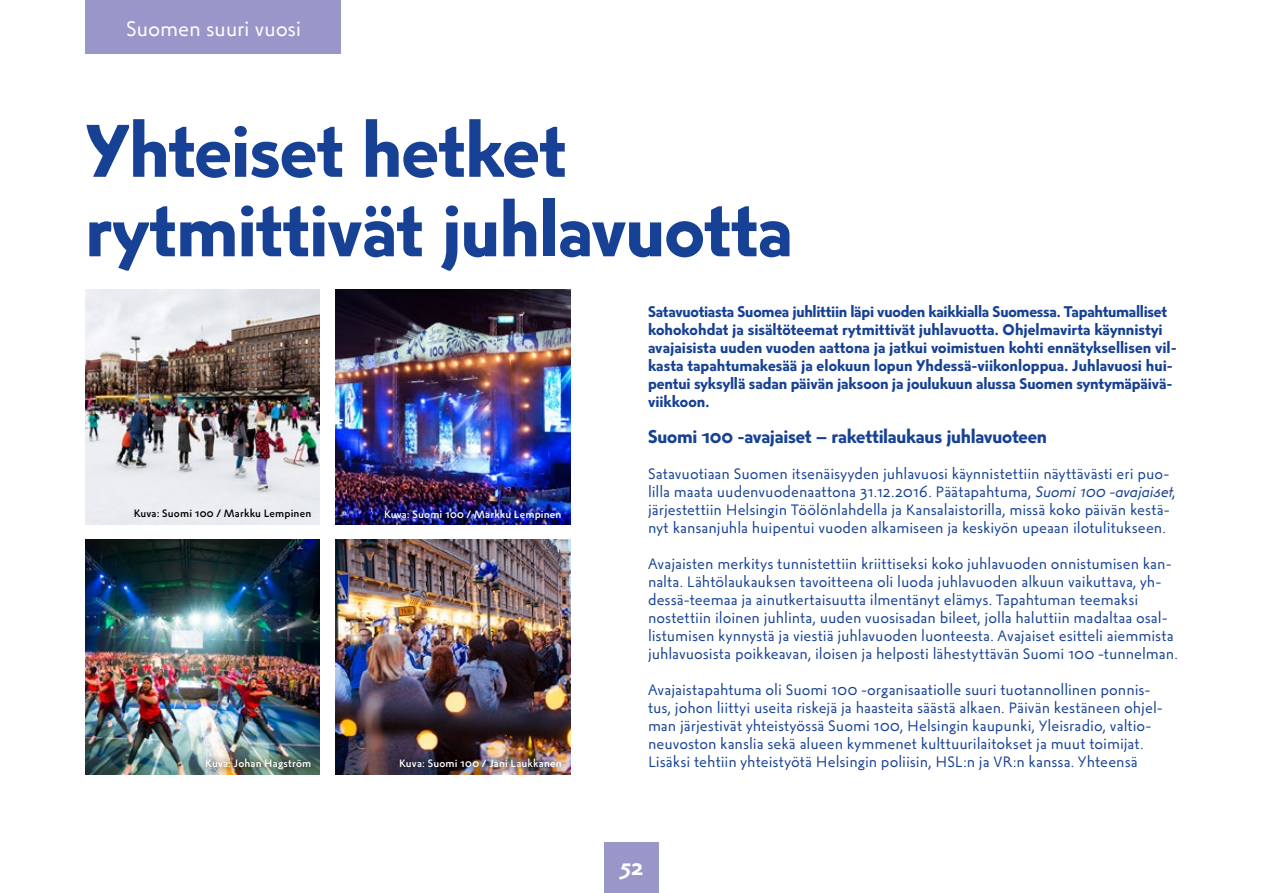
<style>
.page{position:relative;width:1263px;height:893px;background:#fff}
.page>*{position:absolute;margin:0;border:0;box-sizing:border-box;transform-origin:0 0}
.t1{font:72px/79.5px "Suomi 100 Groteski Bold";letter-spacing:-.015em;color:#164194}
.t2{font:21px "Suomi 100 Groteski Regular";letter-spacing:-.01em;color:#fff}
.t3{font:21px "Suomi 100 Groteski Bold";color:#fff}
.t4{font:18px "Suomi 100 Groteski Bold";letter-spacing:-.015em;color:#164194}
.t5{font:15px/18px "Suomi 100 Groteski Regular";color:#164194}
.t6{font:15px/18px "Suomi 100 Groteski Bold";color:#164194}
.t7{font:10.5px "Suomi 100 Groteski Medium";letter-spacing:.015em;color:#fff}
.t8{font:10.5px "Suomi 100 Groteski Medium";letter-spacing:.015em;color:#000}
.s1{font-family:"Suomi 100 Groteski Italic"}
</style>
<div class="page">
<div style="left:604px;top:842px;width:55px;height:51px;background:#9997ca"></div>
<div style="left:85px;top:0;width:255px;height:54px;background:#9997ca"></div>
<img style="left:336px;top:539px;width:234px;height:235px">
<img style="left:85px;top:290px;width:235px;height:234px">
<img style="left:85px;top:539px;width:235px;height:235px">
<img style="left:336px;top:290px;width:234px;height:234px">
<div style="left:392px;top:750px;width:178px;height:26px;background:#000;opacity:.75"></div>
<div style="left:200px;top:752px;width:120px;height:26px;background:#000;opacity:.75"></div>
<h2 class="t2" style="left:126px;top:11px;width:177px">Suomen suuri vuosi</h2>
<h1 class="t1" style="left:85px;top:107px;width:709px">Yhteiset hetket rytmittivät juhlavuotta</h1>
<p class="t8" style="left:134px;top:505px;width:179px">Kuva: Suomi 100 / Markku Lempinen</p>
<p class="t7" style="left:384px;top:506px;width:179px">Kuva: Suomi 100 / Markku Lempinen</p>
<p class="t7" style="left:205px;top:755px;width:107px">Kuva: Johan Hagström</p>
<p class="t7" style="left:399px;top:755px;width:164px">Kuva: Suomi 100 / Jani Laukkanen</p>
<p class="t6" style="left:648px;top:302px;width:530px">Satavuotiasta Suomea juhlittiin läpi vuoden kaikkialla Suomessa. Tapahtumalliset kohokohdat ja sisältöteemat rytmittivät juhlavuotta. Ohjelmavirta käynnistyi avajaisista uuden vuoden aattona ja jatkui voimistuen kohti ennätyksellisen vil&shy;kasta tapahtumakesää ja elokuun lopun Yhdessä-viikonloppua. Juhlavuosi hui&shy;pentui syksyllä sadan päivän jaksoon ja joulukuun alussa Suomen syntymäpäivä&shy;viikkoon.</p>
<p class="t4" style="left:648px;top:422px;width:400px">Suomi 100 -avajaiset – rakettilaukaus juhlavuoteen</p>
<p class="t5" style="left:648px;top:464px;width:529px">Satavuotiaan Suomen itsenäisyyden juhlavuosi käynnistettiin näyttävästi eri puo&shy;lilla maata uudenvuodenaattona 31.12.2016. Päätapahtuma, <span class="s1">Suomi 100 -avajaiset</span>, järjestettiin Helsingin Töölönlahdella ja Kansalaistorilla, missä koko päivän kestä&shy;nyt kansanjuhla huipentui vuoden alkamiseen ja keskiyön upeaan ilotulitukseen.</p>
<p class="t5" style="left:648px;top:554px;width:531px">Avajaisten merkitys tunnistettiin kriittiseksi koko juhlavuoden onnistumisen kan&shy;nalta. Lähtölaukauksen tavoitteena oli luoda juhlavuoden alkuun vaikuttava, yh&shy;dessä-teemaa ja ainutkertaisuutta ilmentänyt elämys. Tapahtuman teemaksi nostettiin iloinen juhlinta, uuden vuosisadan bileet, jolla haluttiin madaltaa osal&shy;listumisen kynnystä ja viestiä juhlavuoden luonteesta. Avajaiset esitteli aiemmista juhlavuosista poikkeavan, iloisen ja helposti lähestyttävän Suomi 100 -tunnelman.</p>
<p class="t5" style="left:648px;top:680px;width:516px">Avajaistapahtuma oli Suomi 100 -organisaatiolle suuri tuotannollinen ponnis&shy;tus, johon liittyi useita riskejä ja haasteita säästä alkaen. Päivän kestäneen ohjel&shy;man järjestivät yhteistyössä Suomi 100, Helsingin kaupunki, Yleisradio, valtio&shy;neuvoston kanslia sekä alueen kymmenet kulttuurilaitokset ja muut toimijat.<br>Lisäksi tehtiin yhteistyötä Helsingin poliisin, HSL:n ja VR:n kanssa. Yhteensä</p>
<h2 class="t3" style="left:620px;top:850px;width:25px">52</h2>
</div>
